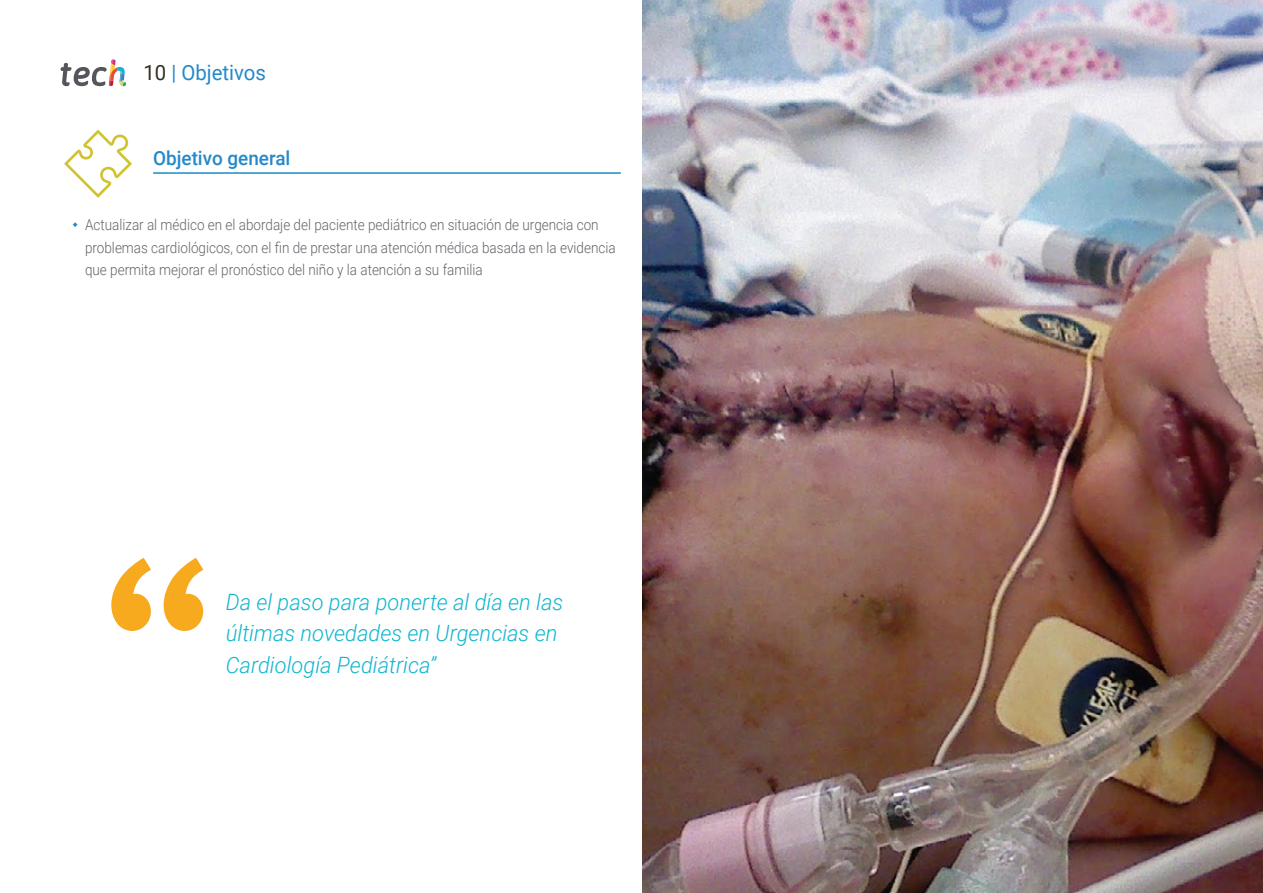
<style>
.page{position:relative;width:1263px;height:893px;background:#fff}
.page>*{position:absolute;margin:0;border:0;box-sizing:border-box;transform-origin:0 0}
.t1{font:italic 300 22.5px/31.5px "Roboto";color:#0fb6cf}
.t2{font:21px "Roboto";color:#2488c9}
.t3{font:500 19.5px "Roboto";color:#2488c9}
.t4{font:300 15px/22.5px "Roboto";color:#61646a;scale:.9 1}
.s1{color:#312e20}
</style>
<div class="page">
<img style="left:642px;top:0;width:621px;height:893px">
<hr style="left:153px;top:173px;width:468px;height:1px;background:#2488c9">
<svg style="left:64px;top:130px;width:68px;height:68px"></svg>
<svg style="left:61px;top:60px;width:65px;height:27px"></svg>
<svg style="left:111px;top:558px;width:92px;height:73px"></svg>
<h2 class="t2" style="left:144px;top:57px;width:124px"><span class="s1">10</span> | Objetivos</h2>
<h3 class="t3" style="left:153px;top:144px;width:139px">Objetivo general</h3>
<p class="t4" style="left:85px;top:213px;width:591px">Actualizar al médico en el abordaje del paciente pediátrico en situación de urgencia con problemas cardiológicos, con el fin de prestar una atención médica basada en la evidencia que permita mejorar el pronóstico del niño y la atención a su familia</p>
<h1 class="t1" style="left:226px;top:585px;width:339px">Da el paso para ponerte al día en las últimas novedades en Urgencias en<br>Cardiología Pediátrica”</h1>
</div>
